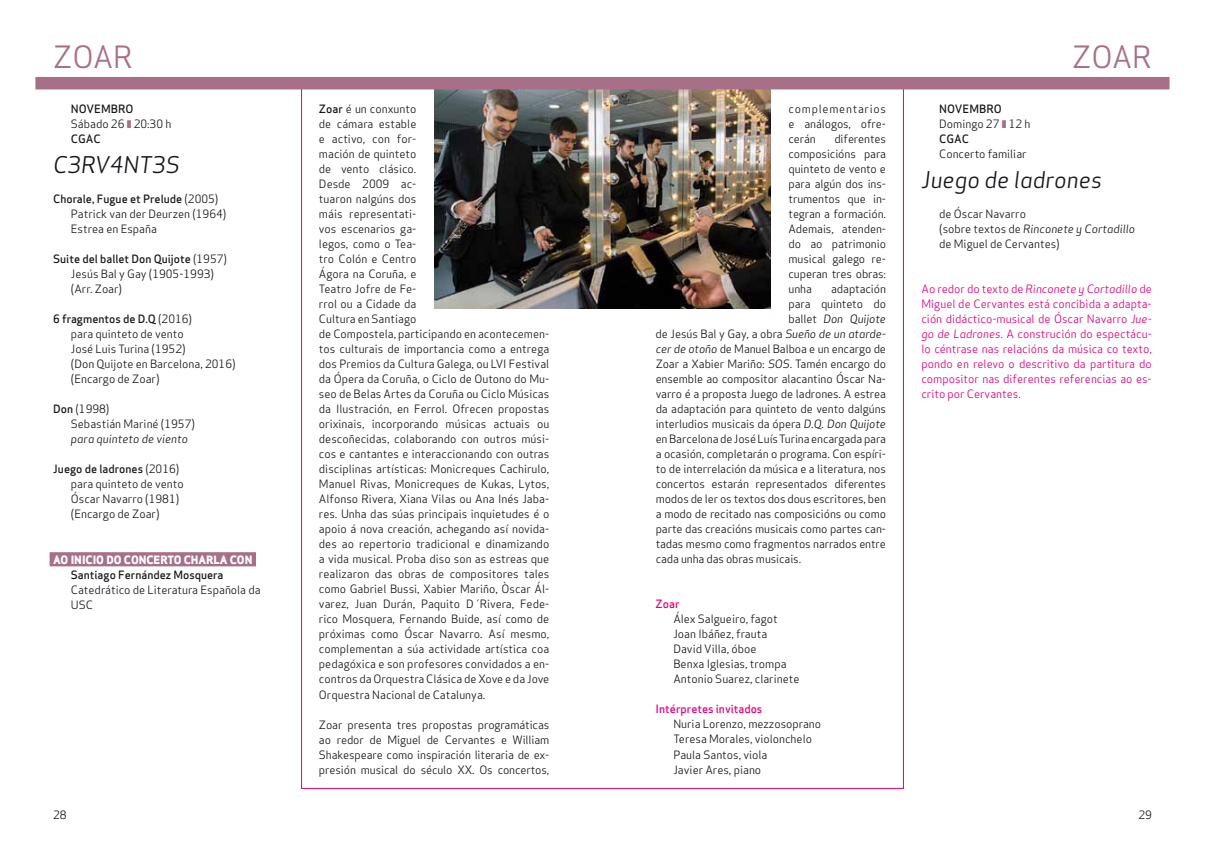
<style>
.page{position:relative;width:1205px;height:851px;background:#fff}
.page>*{position:absolute;margin:0;border:0;box-sizing:border-box;transform-origin:0 0}
.t1{font:30px "Apex Sans Book T";color:#a86f89}
.t2{font:22.5px "Apex Sans Book Italic T";color:#1a171c}
.t3{font:11.25px/15px "Apex Sans Book T";color:#1a171c}
.t4{font:11.25px/15px "Apex Sans Book T";color:#e2007a;text-align:justify}
.t5{font:11.25px "Apex Sans Medium T";color:#1a171c}
.t6{font:11.25px "Apex Sans Book Italic T";color:#1a171c}
.t7{font:11.25px "Apex Sans Book Italic T";color:#e2007a}
.t8{font:11.25px "Apex Sans Extra Bold T";color:#fff}
.t9{font:11.25px "Apex Sans Medium ST";color:#1a171c}
.t10{font:11.25px "Apex Sans Medium T";color:#e2007a}
.s1{font-family:"Apex Sans Medium T"}
.s2{font-family:"Apex Sans Book T"}
.s3{font-family:"Apex Sans Book Italic T"}
</style>
<div class="page">
<img style="left:434px;top:89px;width:337px;height:219px">
<div style="left:50px;top:552px;width:206px;height:14px;background:#a86f89"></div>
<div style="left:35px;top:77px;width:1134px;height:12px;background:#a86f89"></div>
<h1 class="t1" style="left:53px;top:38px;width:81px">ZOAR</h1>
<h1 class="t1" style="left:1072px;top:38px;width:81px">ZOAR</h1>
<p class="t3" style="left:319px;top:101px;width:232px"><span class="s1">Zoar</span> é un conxunto<br>de cámara estable<br>e activo, con for-<br>mación de quinteto<br>de vento clásico.<br>Desde 2009 ac-<br>tuaron nalgúns dos<br>máis representati-<br>vos escenarios ga-<br>legos, como o Tea-<br>tro Colón e Centro<br>Ágora na Coruña, e<br>Teatro Jofre de Fe-<br>rrol ou a Cidade da<br>Cultura en Santiago<br>de Compostela, participando en acontecemen&shy;tos culturais de importancia como a entrega dos Premios da Cultura Galega, ou LVI Festival da Ópera da Coruña, o Ciclo de Outono do Mu&shy;seo de Belas Artes da Coruña ou Ciclo Músicas da Ilustración, en Ferrol. Ofrecen propostas orixinais, incorporando músicas actuais ou descoñecidas, colaborando con outros músi&shy;cos e cantantes e interaccionando con outras disciplinas artísticas: Monicreques Cachirulo, Manuel Rivas, Monicreques de Kukas, Lytos, Alfonso Rivera, Xiana Vilas ou Ana Inés Jaba&shy;res. Unha das súas principais inquietudes é o apoio á nova creación, achegando así novida&shy;des ao repertorio tradicional e dinamizando a vida musical. Proba diso son as estreas que realizaron das obras de compositores tales como Gabriel Bussi, Xabier Mariño, Òscar Ál&shy;varez, Juan Durán, Paquito D´Rivera, Fede&shy;rico Mosquera, Fernando Buide, así como de próximas como Óscar Navarro. Así mesmo, complementan a súa actividade artística coa pedagóxica e son profesores convidados a en&shy;contros da Orquestra Clásica de Xove e da Jove Orquestra Nacional de Catalunya.</p>
<p class="t3" style="left:319px;top:716px;width:232px;text-align:justify">Zoar presenta tres propostas programáticas ao redor de Miguel de Cervantes e William Shakespeare como inspiración literaria de ex&shy;presión musical do século XX. Os concertos,</p>
<p class="t5" style="left:939px;top:102px;width:63px">NOVEMBRO</p>
<p class="t3" style="left:939px;top:116px;width:93px">Domingo 27 12 h</p>
<p class="t5" style="left:939px;top:132px;width:31px">CGAC</p>
<p class="t3" style="left:939px;top:146px;width:89px">Concerto familiar</p>
<h2 class="t2" style="left:921px;top:165px;width:182px">Juego de ladrones</h2>
<p class="t3" style="left:939px;top:206px;width:88px">de Óscar Navarro</p>
<p class="t6" style="left:939px;top:222px;width:197px"><span class="s2">(sobre textos de</span> Rinconete y Cortadillo</p>
<p class="t3" style="left:939px;top:236px;width:122px">de Miguel de Cervantes)</p>
<p class="t7" style="left:921px;top:282px;width:232px"><span class="s2">Ao redor do texto de</span> Rinconete y Cortadillo <span class="s2">de</span></p>
<p class="t4" style="left:921px;top:296px;width:232px">Miguel de Cervantes está concibida a adapta&shy;ción didáctico-musical de Óscar Navarro <span class="s3">Jue&shy;go de Ladrones.</span> A construción do espectácu&shy;lo céntrase nas relacións da música co texto, pondo en relevo o descritivo da partitura do compositor nas diferentes referencias ao es&shy;crito por Cervantes.</p>
<p class="t5" style="left:71px;top:102px;width:63px">NOVEMBRO</p>
<p class="t3" style="left:71px;top:116px;width:102px">Sábado 26 20:30 h</p>
<p class="t5" style="left:71px;top:132px;width:31px">CGAC</p>
<h2 class="t2" style="left:53px;top:150px;width:128px">C3RV4NT3S</h2>
<p class="t5" style="left:53px;top:192px;width:167px">Chorale, Fugue et Prelude <span class="s2">(2005)</span></p>
<p class="t3" style="left:71px;top:206px;width:157px">Patrick van der Deurzen (1964)<br>Estrea en España</p>
<p class="t5" style="left:53px;top:252px;width:175px">Suite del ballet Don Quijote <span class="s2">(1957)</span></p>
<p class="t3" style="left:71px;top:266px;width:145px">Jesús Bal y Gay (1905-1993) (Arr. Zoar)</p>
<p class="t5" style="left:53px;top:312px;width:140px">6 fragmentos de D.Q <span class="s2">(2016)</span></p>
<p class="t3" style="left:71px;top:326px;width:166px">para quinteto de vento<br>José Luis Turina (1952)<br>(Don Quijote en Barcelona, 2016) (Encargo de Zoar)</p>
<p class="t3" style="left:71px;top:401px;width:126px;text-indent:-18px"><span class="s1">Don</span> (1998)<br>Sebastián Mariné (1957)</p>
<p class="t6" style="left:71px;top:432px;width:119px">para quinteto de viento</p>
<p class="t5" style="left:53px;top:462px;width:128px">Juego de ladrones <span class="s2">(2016)</span></p>
<p class="t3" style="left:71px;top:476px;width:114px">para quinteto de vento<br>Óscar Navarro (1981) (Encargo de Zoar)</p>
<p class="t8" style="left:53px;top:552px;width:79px">AO INICIO DO CONCERTO</p>
<p class="t8" style="left:184px;top:552px;width:70px">CHARLA CON</p>
<p class="t9" style="left:71px;top:567px;width:154px">Santiago Fernández Mosquera</p>
<p class="t3" style="left:71px;top:581px;width:191px">Catedrático de Literatura Española da<br>USC</p>
<p class="t3" style="left:788px;top:101px;width:99px;text-align:justify">complementarios e análogos, ofre&shy;cerán</p>
<p class="t3" style="left:788px;top:131px;width:99px;text-align:justify;text-indent:46px">diferentes composicións para quinteto de vento e para algún dos ins&shy;trumentos que in&shy;tegran a formación.<br>Ademais, atenden&shy;do ao patrimonio musical galego re&shy;cuperan tres obras: unha</p>
<p class="t3" style="left:788px;top:281px;width:99px;text-align:right">adaptación<br>para quinteto do</p>
<p class="t6" style="left:788px;top:312px;width:99px"><span class="s2">ballet</span> Don Quijote</p>
<p class="t3" style="left:656px;top:326px;width:232px;text-align:justify">de Jesús Bal y Gay, a obra <span class="s3">Sueño de un atarde&shy;cer de otoño</span> de Manuel Balboa e un encargo de Zoar a Xabier Mariño: <span class="s3">SOS</span>. Tamén encargo do ensemble ao compositor alacantino Óscar Na&shy;varro é a proposta Juego de ladrones. A estrea da adaptación para quinteto de vento dalgúns interludios musicais da ópera <span class="s3">D.Q. Don Quijote </span>en Barcelona de José Luís Turina encargada para a ocasión, completarán o programa. Con espíri&shy;to de interrelación da música e a literatura, nos concertos estarán representados diferentes modos de ler os textos dos dous escritores, ben a modo de recitado nas composicións ou como parte das creacións musicais como partes can&shy;tadas mesmo como fragmentos narrados entre cada unha das obras musicais.</p>
<p class="t10" style="left:656px;top:597px;width:25px">Zoar</p>
<p class="t3" style="left:673px;top:611px;width:128px">Álex Salgueiro, fagot<br>Joan Ibáñez, frauta<br>David Villa, óboe<br>Benxa Iglesias, trompa<br>Antonio Suarez, clarinete</p>
<p class="t10" style="left:656px;top:702px;width:108px">Intérpretes invitados</p>
<p class="t3" style="left:673px;top:716px;width:149px">Nuria Lorenzo, mezzosoprano<br>Teresa Morales, violonchelo<br>Paula Santos, viola<br>Javier Ares, piano</p>
<p class="t3" style="left:53px;top:806px;width:15px">28</p>
<p class="t3" style="left:1138px;top:806px;width:15px">29</p>
</div>
